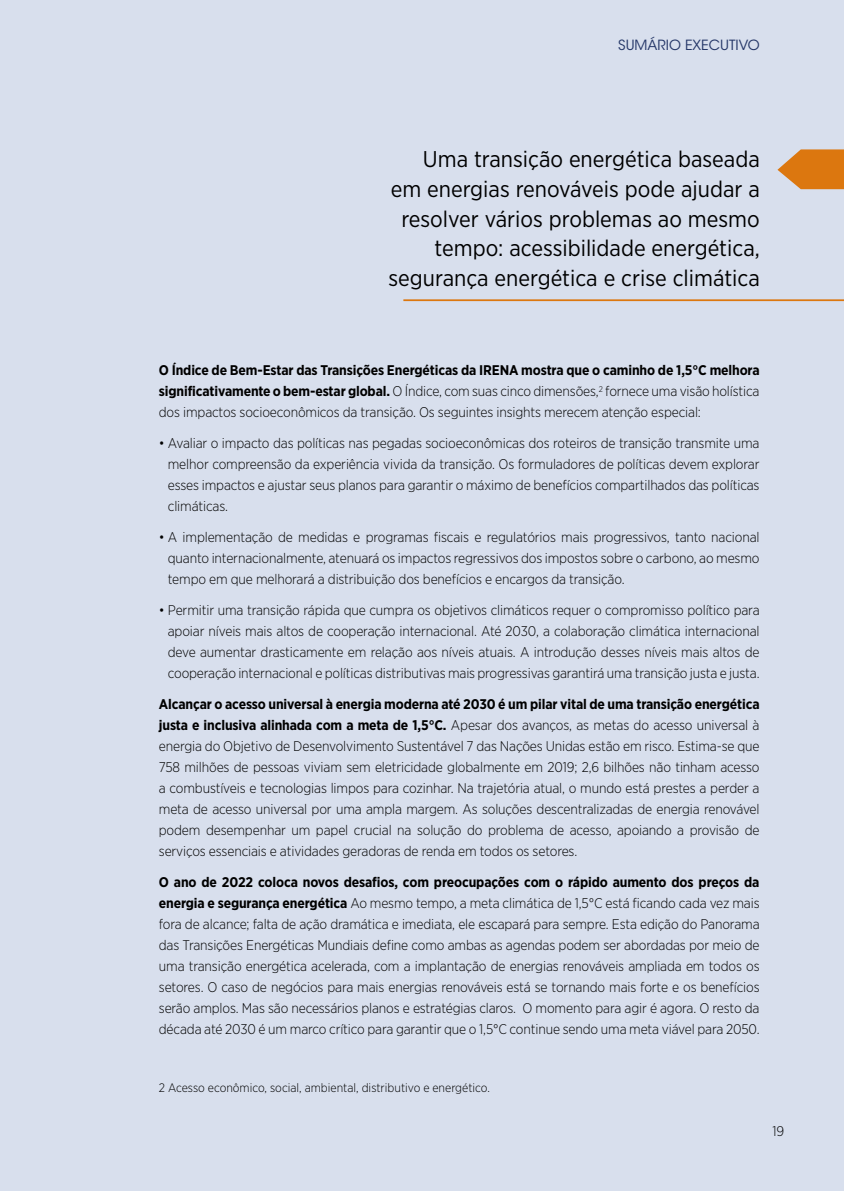
<style>
.page{position:relative;width:844px;height:1191px;background:#fff}
.page>*{position:absolute;margin:0;border:0;box-sizing:border-box;transform-origin:0 0}
.Highlight_Text{font:22.75px/29.8px "Gotham Narrow";color:#000;text-align:right}
.Fliesstext{font:300 14px/21px "Gotham Narrow";letter-spacing:-.01em;color:#000;text-align:justify}
.t1{font:14px "ITC Avant Garde Std";color:#253768}
.Footnotes_Sources{font:300 12.25px "Gotham Narrow";color:#000}
.s1{font-weight:700}
</style>
<div class="page">
<div style="left:0;top:0;width:843px;height:1191px;background:#d8dfed"></div>
<svg style="left:777px;top:149px;width:66px;height:40px"></svg>
<hr style="left:403px;top:299px;width:440px;height:2px;background:#dc770f">
<p class="t1" style="left:618px;top:36px;width:143px">SUMÁRIO EXECUTIVO</p>
<p class="Highlight_Text" style="left:388px;top:144px;width:372px">Uma transição energética baseada em energias renováveis pode ajudar a resolver vários problemas ao mesmo tempo: acessibilidade energética, segurança energética e crise climática</p>
<p class="Fliesstext" style="left:159px;top:360px;width:602px"><span class="s1">O Índice de Bem-Estar das Transições Energéticas da IRENA mostra que o caminho de 1,5°C melhora significativamente o bem-estar global.</span> O Índice, com suas cinco dimensões,<sup>2</sup> fornece uma visão holística dos impactos socioeconômicos da transição. Os seguintes insights merecem atenção especial:</p>
<p class="Fliesstext" style="left:168px;top:432px;width:593px;text-indent:-9px">• Avaliar o impacto das políticas nas pegadas socioeconômicas dos roteiros de transição transmite uma melhor compreensão da experiência vivida da transição. Os formuladores de políticas devem explorar esses impactos e ajustar seus planos para garantir o máximo de benefícios compartilhados das políticas climáticas.</p>
<p class="Fliesstext" style="left:168px;top:526px;width:593px;text-indent:-9px">• A implementação de medidas e programas fiscais e regulatórios mais progressivos, tanto nacional quanto internacionalmente, atenuará os impactos regressivos dos impostos sobre o carbono, ao mesmo tempo em que melhorará a distribuição dos benefícios e encargos da transição.</p>
<p class="Fliesstext" style="left:168px;top:599px;width:593px;text-indent:-9px">• Permitir uma transição rápida que cumpra os objetivos climáticos requer o compromisso político para apoiar níveis mais altos de cooperação internacional. Até 2030, a colaboração climática internacional deve aumentar drasticamente em relação aos níveis atuais. A introdução desses níveis mais altos de cooperação internacional e políticas distributivas mais progressivas garantirá uma transição justa e justa.</p>
<p class="Fliesstext" style="left:159px;top:693px;width:602px"><span class="s1">Alcançar o acesso universal à energia moderna até 2030 é um pilar vital de uma transição energética justa e inclusiva alinhada com a meta de 1,5°C.</span> Apesar dos avanços, as metas do acesso universal à energia do Objetivo de Desenvolvimento Sustentável 7 das Nações Unidas estão em risco. Estima-se que 758 milhões de pessoas viviam sem eletricidade globalmente em 2019; 2,6 bilhões não tinham acesso a combustíveis e tecnologias limpos para cozinhar. Na trajetória atual, o mundo está prestes a perder a meta de acesso universal por uma ampla margem. As soluções descentralizadas de energia renovável podem desempenhar um papel crucial na solução do problema de acesso, apoiando a provisão de serviços essenciais e atividades geradoras de renda em todos os setores.</p>
<p class="Fliesstext" style="left:159px;top:871px;width:602px"><span class="s1">O ano de 2022 coloca novos desafios, com preocupações com o rápido aumento dos preços da energia e segurança energética</span> Ao mesmo tempo, a meta climática de 1,5°C está ficando cada vez mais fora de alcance; falta de ação dramática e imediata, ele escapará para sempre. Esta edição do Panorama das Transições Energéticas Mundiais define como ambas as agendas podem ser abordadas por meio de uma transição energética acelerada, com a implantação de energias renováveis ampliada em todos os setores. O caso de negócios para mais energias renováveis está se tornando mais forte e os benefícios serão amplos. Mas são necessários planos e estratégias claros. O momento para agir é agora. O resto da década até 2030 é um marco crítico para garantir que o 1,5°C continue sendo uma meta viável para 2050.</p>
<p class="Footnotes_Sources" style="left:159px;top:1080px;width:332px">2 Acesso econômico, social, ambiental, distributivo e energético.</p>
<p class="Fliesstext" style="left:772px;top:1120px;width:13px">19</p>
</div>
